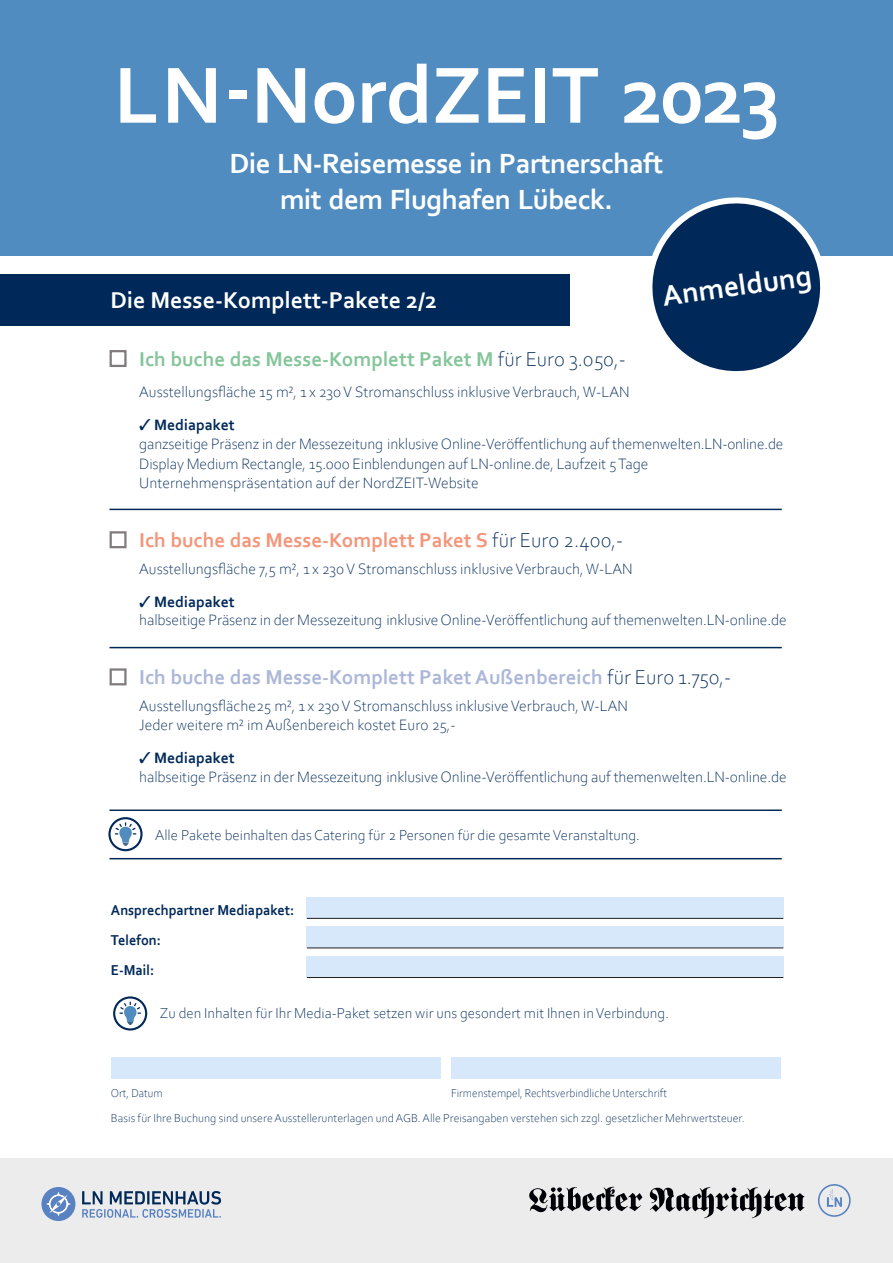
<style>
.page{position:relative;width:893px;height:1263px;background:#fff}
.page>*{position:absolute;margin:0;border:0;box-sizing:border-box;transform-origin:0 0}
.t1{font:700 83.55px "Corbel";letter-spacing:-.005em;color:#fff}
.t2{font:700 30px "Corbel";color:#fff}
.t3{font:700 29.1px/36px "Corbel";letter-spacing:-.02em;color:#fff;text-align:center}
.t4{font:700 24px "Corbel";color:#fff}
.t5{font:700 21px "Corbel";color:#acb7d8}
.t6{font:700 21px "Corbel";color:#84c59a}
.t7{font:700 21px "Corbel";color:#f39579}
.t8{font:300 15.75px/18.9px "Corbel";letter-spacing:-.01em;color:#002959}
.t9{font:300 15px "Corbel";color:#002959}
.t10{font:700 15px/30px "Corbel";color:#002959;scale:.95 1}
.t11{font:300 12px/25px "Corbel";color:#002959;scale:.95 1}
.s1{font-weight:300;color:#002959}
.s2{font-weight:700}
</style>
<div class="page">
<div style="left:110px;top:668px;width:17px;height:17px;background:#fff;border:2px solid #807b7d"></div>
<hr style="left:109px;top:647px;width:673px;height:1px;background:#002959">
<hr style="left:109px;top:809px;width:673px;height:2px;background:#002959">
<div style="left:0;top:0;width:893px;height:255px;background:#508cc0"></div>
<div style="left:0;top:1159px;width:893px;height:104px;background:#ececec"></div>
<div style="left:0;top:274px;width:570px;height:51px;background:#002959"></div>
<svg style="left:529px;top:1187px;width:276px;height:31px"></svg>
<svg style="left:818px;top:1184px;width:33px;height:33px"></svg>
<div style="left:41px;top:1187px;width:34px;height:34px;background:#5882c2;border-radius:50%"></div>
<svg style="left:82px;top:1191px;width:139px;height:27px"></svg>
<svg style="left:47px;top:1192px;width:23px;height:24px"></svg>
<div style="left:110px;top:350px;width:17px;height:17px;background:#fff;border:2px solid #807b7d"></div>
<div style="left:110px;top:531px;width:17px;height:17px;background:#fff;border:2px solid #807b7d"></div>
<hr style="left:109px;top:509px;width:673px;height:1px;background:#002959">
<div style="left:306px;top:897px;width:477px;height:21px;background:#d6e8f9"></div>
<div style="left:306px;top:926px;width:477px;height:22px;background:#d6e8f9"></div>
<div style="left:306px;top:956px;width:477px;height:21px;background:#d6e8f9"></div>
<hr style="left:307px;top:918px;width:476px;height:1px;background:#231f20">
<hr style="left:307px;top:948px;width:476px;height:1px;background:#231f20">
<hr style="left:307px;top:977px;width:476px;height:1px;background:#231f20">
<div style="left:111px;top:1057px;width:330px;height:22px;background:#d6e8f9"></div>
<div style="left:451px;top:1057px;width:330px;height:22px;background:#d6e8f9"></div>
<svg style="left:113px;top:996px;width:34px;height:34px"></svg>
<svg style="left:115px;top:998px;width:30px;height:30px"></svg>
<svg style="left:119px;top:1001px;width:22px;height:24px"></svg>
<svg style="left:644px;top:197px;width:185px;height:175px"></svg>
<svg style="left:108px;top:817px;width:35px;height:34px"></svg>
<div style="left:111px;top:819px;width:29px;height:30px;background:#fff;border-radius:50%"></div>
<svg style="left:115px;top:822px;width:21px;height:24px"></svg>
<hr style="left:109px;top:858px;width:673px;height:1px;background:#002959">
<h1 class="t1" style="left:114px;top:43px;width:668px">LN-NordZEIT 2023</h1>
<h3 class="t3" style="left:230px;top:144px;width:435px">Die LN-Reisemesse in Partnerschaft mit dem Flughafen Lübeck.</h3>
<h2 class="t2" style="left:660px;top:278px;width:152px;rotate:-8deg">Anmeldung</h2>
<h3 class="t4" style="left:111px;top:285px;width:328px">Die Messe-Komplett-Pakete 2/2</h3>
<h3 class="t6" style="left:139px;top:346px;width:488px">Ich buche das Messe-Komplett Paket M <span class="s1">für Euro 3.050,-</span></h3>
<p class="t8" style="left:139px;top:382px;width:492px">Ausstellungsfläche 15 m², 1 x 230 V Stromanschluss inklusive Verbrauch, W-LAN</p>
<p class="t8" style="left:139px;top:414px;width:646px;line-height:19.5px">✓ <span class="s2">Mediapaket<br></span>ganzseitige Präsenz in der Messezeitung inklusive Online-Veröffentlichung auf themenwelten.LN-online.de Display Medium Rectangle, 15.000 Einblendungen auf LN-online.de, Laufzeit 5 Tage Unternehmenspräsentation auf der NordZEIT-Website</p>
<h3 class="t7" style="left:139px;top:527px;width:485px">Ich buche das Messe-Komplett Paket S <span class="s1">für Euro 2.400,-</span></h3>
<p class="t8" style="left:139px;top:559px;width:495px">Ausstellungsfläche 7,5 m², 1 x 230 V Stromanschluss inklusive Verbrauch, W-LAN</p>
<p class="t8" style="left:139px;top:591px;width:649px">✓ <span class="s2">Mediapaket<br></span>halbseitige Präsenz in der Messezeitung inklusive Online-Veröffentlichung auf themenwelten.LN-online.de</p>
<h3 class="t5" style="left:139px;top:664px;width:593px">Ich buche das Messe-Komplett Paket Außenbereich <span class="s1">für Euro 1.750,-</span></h3>
<p class="t8" style="left:139px;top:696px;width:490px">Ausstellungsfläche25 m², 1 x 230 V Stromanschluss inklusive Verbrauch, W-LAN<br>Jeder weitere m² im Außenbereich kostet Euro 25,-</p>
<p class="t8" style="left:139px;top:747px;width:649px">✓ <span class="s2">Mediapaket<br></span>halbseitige Präsenz in der Messezeitung inklusive Online-Veröffentlichung auf themenwelten.LN-online.de</p>
<p class="t9" style="left:155px;top:825px;width:486px">Alle Pakete beinhalten das Catering für 2 Personen für die gesamte Veranstaltung.</p>
<p class="t10" style="left:111px;top:895px;width:195px">Ansprechpartner Mediapaket:<br>Telefon:<br>E-Mail:</p>
<p class="t9" style="left:160px;top:1003px;width:511px">Zu den Inhalten für Ihr Media-Paket setzen wir uns gesondert mit Ihnen in Verbindung.</p>
<p class="t11" style="left:111px;top:1080px;width:669px;text-indent:340px">Firmenstempel, Rechtsverbindliche Unterschrift<br>Basis für Ihre Buchung sind unsere Ausstellerunterlagen und AGB. Alle Preisangaben verstehen sich zzgl. gesetzlicher Mehrwertsteuer.</p>
<p class="t11" style="left:111px;top:1080px;width:56px">Ort, Datum</p>
</div>
